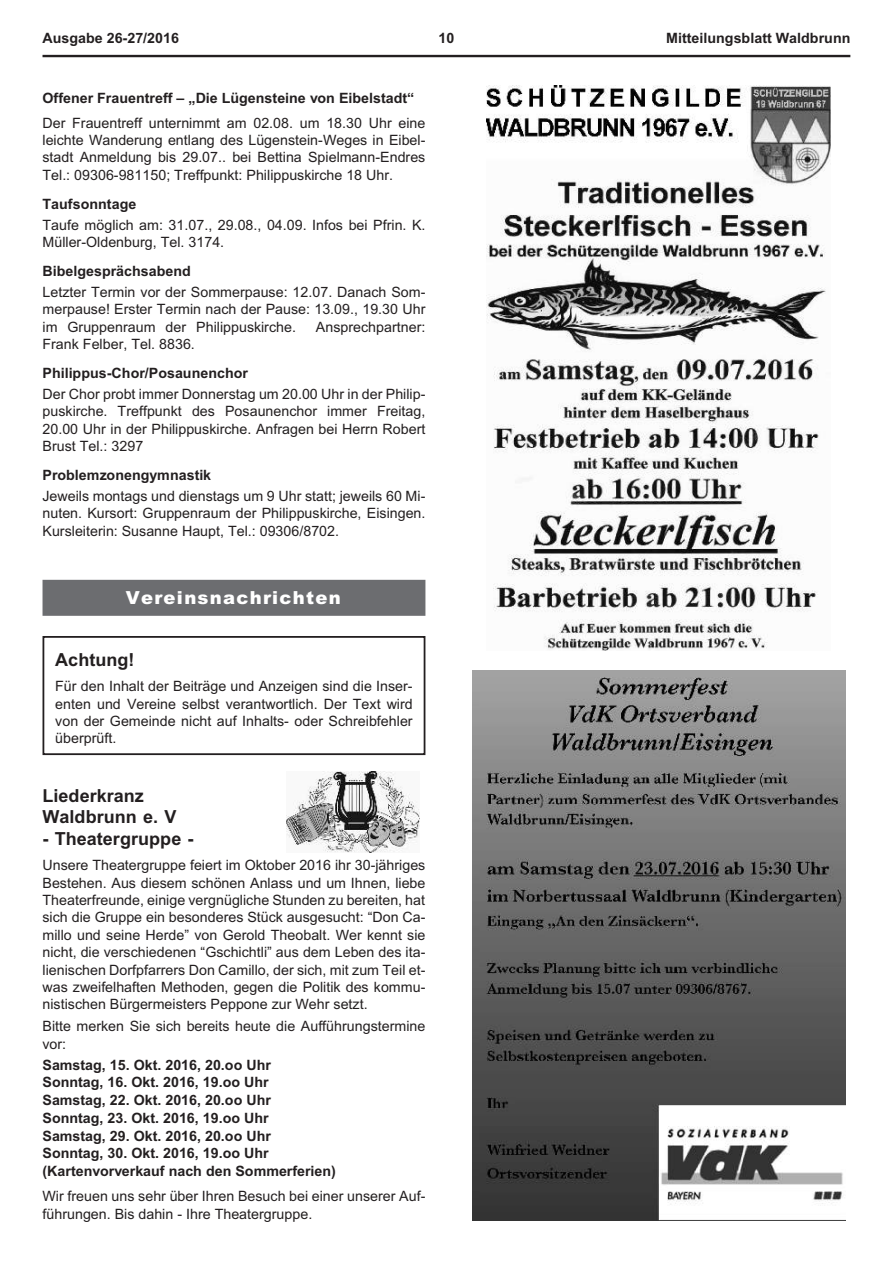
<style>
.page{position:relative;width:894px;height:1263px;background:#fff}
.page>*{position:absolute;margin:0;border:0;box-sizing:border-box;transform-origin:0 0}
.t1{font:700 18px/21.8px "Arial";color:#231f20}
.t2{font:900 18px "Arial";letter-spacing:.07em;color:#fff}
.t3{font:14.25px/17.4px "Arial";color:#231f20;text-align:justify}
.t4{font:700 14.25px/17.7px "Arial";color:#231f20}
</style>
<div class="page">
<div style="left:43px;top:580px;width:382px;height:36px;background:#6c6d70"></div>
<hr style="left:43px;top:55px;width:807px;height:2px;background:#231f20">
<div style="left:43px;top:636px;width:382px;height:119px;border:2px solid #231f20"></div>
<img style="left:287px;top:771px;width:133px;height:81px">
<img style="left:486px;top:85px;width:345px;height:565px">
<img style="left:472px;top:671px;width:374px;height:549px">
<p class="t4" style="left:43px;top:30px;width:138px">Ausgabe 26-27/2016</p>
<p class="t4" style="left:439px;top:30px;width:17px">10</p>
<p class="t4" style="left:666px;top:30px;width:186px">Mitteilungsblatt Waldbrunn</p>
<p class="t4" style="left:43px;top:90px;width:373px">Of fe ner Frau en treff – „Die Lü gens tei ne von Ei bels tadt“</p>
<p class="t3" style="left:43px;top:115px;width:384px">Der Frau en treff un ter nimmt am 02.08. um 18.30 Uhr eine leich te Wan de rung ent lang des Lü gens tein-We ges in Ei bel&shy;stadt An mel dung bis 29.07.. bei Bet ti na Spiel mann-En dres Tel.: 09306-981150; Treff punkt: Phi lip pus kir che 18 Uhr.</p>
<p class="t4" style="left:43px;top:197px;width:95px">Tauf sonn ta ge</p>
<p class="t3" style="left:43px;top:217px;width:384px">Tau fe mög lich am: 31.07., 29.08., 04.09. In fos bei Pfrin. K.<br>Mül ler-Ol den burg, Tel. 3174.</p>
<p class="t4" style="left:43px;top:264px;width:150px">Bi bel ge sprächs abend</p>
<p class="t3" style="left:43px;top:284px;width:384px">Letz ter Ter min vor der Som mer pau se: 12.07. Da nach Som - mer pau se! Ers ter Ter min nach der Pau se: 13.09., 19.30 Uhr im Grup pen raum der Phi lip pus kir che.</p>
<p class="t3" style="left:316px;top:319px;width:111px">An sprech part ner:</p>
<p class="t3" style="left:43px;top:337px;width:154px">Frank Fel ber, Tel. 8836.</p>
<p class="t4" style="left:43px;top:366px;width:207px">Phi lip pus-Chor/Po sau nen chor</p>
<p class="t3" style="left:43px;top:386px;width:384px">Der Chor probt im mer Don ners tag um 20.00 Uhr in der Phi lip - pus kir che. Treff punkt des Po sau nen chor im mer Frei tag, 20.00 Uhr in der Phi lip pus kir che. An fra gen bei Herrn Ro bert Brust Tel.: 3297</p>
<p class="t4" style="left:43px;top:468px;width:170px">Pro blem zo nen gym nas tik</p>
<p class="t3" style="left:43px;top:488px;width:385px">Je weils mon tags und diens tags um 9 Uhr statt; je weils 60 Mi - nu ten. Kurs ort: Grup pen raum der Phi lip pus kir che, Ei sin gen.<br>Kurs lei te rin: Su san ne Haupt, Tel.: 09306/8702.</p>
<p class="t2" style="left:126px;top:591px;width:217px">Vereinsnachrichten</p>
<p class="t1" style="left:55px;top:651px;width:81px">Ach tung!</p>
<p class="t3" style="left:55px;top:679px;width:359px">Für den In halt der Bei trä ge und An zei gen sind die In ser - en ten und Ver ei ne selbst ver ant wort lich. Der Text wird von der Ge mein de nicht auf In halts- oder Schreib feh ler überprüft.</p>
<p class="t1" style="left:43px;top:786px;width:135px">Lie der kranz<br>Wald brunn e. V</p>
<p class="t1" style="left:43px;top:830px;width:153px">- Theatergruppe -</p>
<p class="t3" style="left:43px;top:858px;width:385px">Un se re Thea ter grup pe fei ert im Ok to ber 2016 ihr 30-jäh ri ges Be ste hen. Aus die sem schö nen An lass und um Ih nen, lie be Thea ter freun de, ei ni ge ver gnüg li che Stun den zu be rei ten, hat sich die Grup pe ein be son de res Stück aus ge sucht: “Don Ca - mil lo und sei ne Her de” von Ge rold Theo balt. Wer kennt sie nicht, die ver schie de nen “Gschicht li” aus dem Le ben des ita - lie ni schen Dorfpfar rers Don Ca mil lo, der sich, mit zum Teil et - was zwei fel haf ten Me tho den, ge gen die Po li tik des kom mu - nis ti schen Bür ger meis ters Peppone zur Wehr setzt.</p>
<p class="t3" style="left:43px;top:1019px;width:384px">Bit te mer ken Sie sich be reits heu te die Auf füh rungs ter mi ne vor:</p>
<p class="t4" style="left:43px;top:1057px;width:295px">Sams tag, 15. Okt. 2016, 20.oo Uhr<br>Sonn tag, 16. Okt. 2016, 19.oo Uhr<br>Sams tag, 22. Okt. 2016, 20.oo Uhr<br>Sonn tag, 23. Okt. 2016, 19.oo Uhr<br>Sams tag, 29. Okt. 2016, 20.oo Uhr<br>Sonn tag, 30. Okt. 2016, 19.oo Uhr<br>(Kar ten vor ver kauf nach den Som mer fe rien)</p>
<p class="t3" style="left:43px;top:1189px;width:384px">Wir freu en uns sehr über Ih ren Be such bei ei ner un se rer Auf - füh run gen. Bis da hin - Ihre Thea ter grup pe.</p>
</div>
